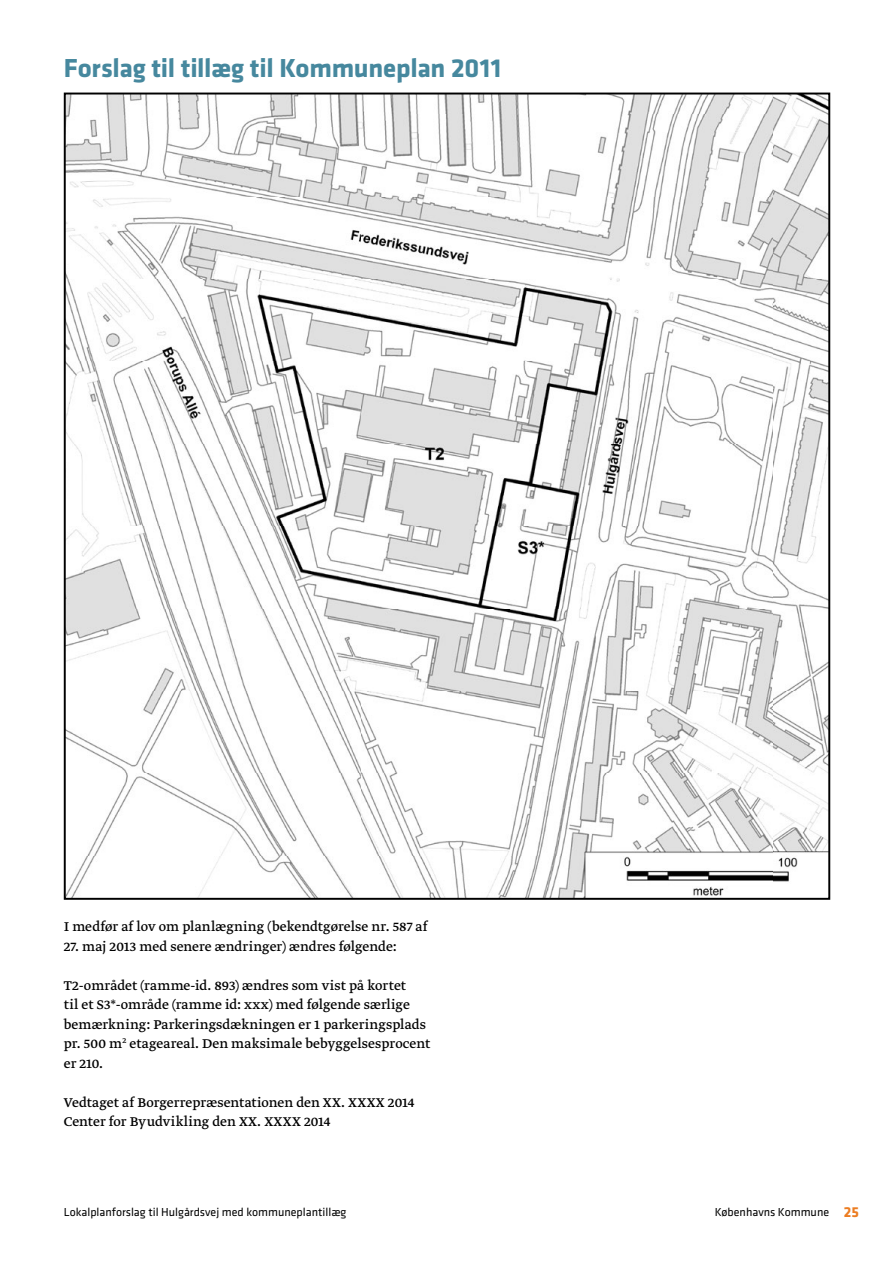
<style>
.page{position:relative;width:893px;height:1263px;background:#fff}
.page>*{position:absolute;margin:0;border:0;box-sizing:border-box;transform-origin:0 0}
.t1{font:700 27px "Klavika";letter-spacing:-.005em;color:#46889e}
.t2{font:15px/19.5px "Greta Text";color:#000}
.t3{font:12px "Klavika";color:#000}
.s1{font-weight:700;font-size:15px;color:#ec7d22}
</style>
<div class="page">
<img style="left:67px;top:96px;width:760px;height:801px">
<h1 class="t1" style="left:64px;top:54px;width:439px">Forslag til tillæg til Kommuneplan 2011</h1>
<p class="t2" style="left:64px;top:918px;width:366px">I medfør af lov om planlægning (bekendtgørelse nr. 587 af</p>
<p class="t2" style="left:64px;top:937px;width:334px">27. maj 2013 med senere ændringer) ændres følgende:</p>
<p class="t2" style="left:64px;top:976px;width:368px">T2-området (ramme-id. 893) ændres som vist på kortet<br>til et S3*-område (ramme id: xxx) med følgende særlige bemærkning: Parkeringsdækningen er 1 parkeringsplads pr. 500 m<sup>2</sup> etageareal. Den maksimale bebyggelsesprocent er 210.</p>
<p class="t2" style="left:64px;top:1093px;width:352px">Vedtaget af Borgerrepræsentationen den XX. XXXX 2014<br>Center for Byudvikling den XX. XXXX 2014</p>
<p class="t3" style="left:64px;top:1207px;width:284px">Lokalplanforslag til Hulgårdsvej med kommuneplantillæg</p>
<p class="t3" style="left:715px;top:1207px;width:146px">Københavns Kommune <span class="s1">25</span></p>
</div>
